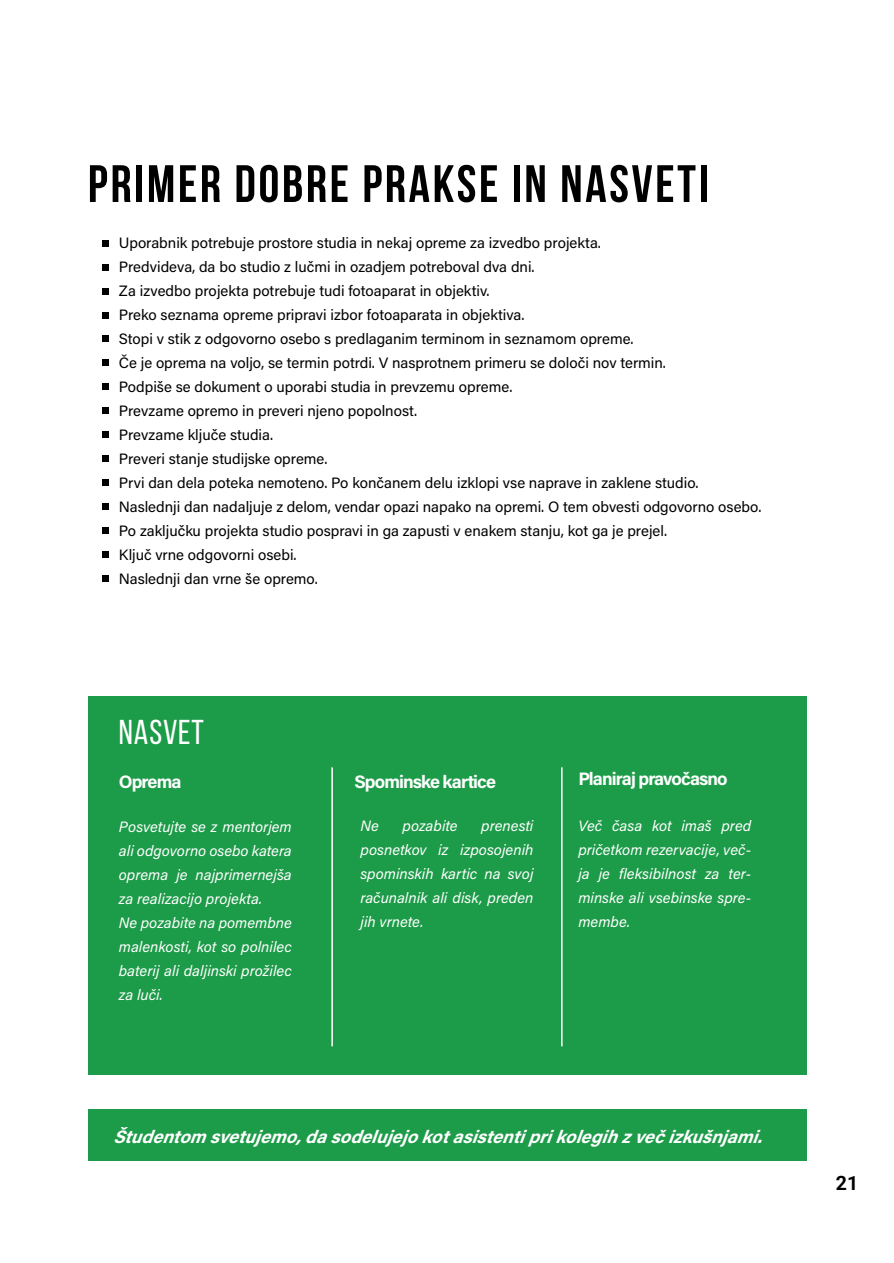
<style>
.page{position:relative;width:894px;height:1263px;background:#fff}
.page>*{position:absolute;margin:0;border:0;box-sizing:border-box;transform-origin:0 0}
.t1{font:700 52.5px "Bebas Neue";letter-spacing:.05em;color:#000}
.t2{font:34.5px "Bebas Neue";letter-spacing:.025em;color:#fff}
.t3{font:700 19.5px "Roboto";color:#000}
.t4{font:italic 700 18px "Acumin Pro";color:#fff}
.t5{font:700 18px "Acumin Pro";letter-spacing:-.05em;color:#fff}
.t6{font:15px/24px "Acumin Pro";color:#000}
.t7{font:italic 15px/24px "Acumin Pro";color:#fff;text-align:justify}
</style>
<div class="page">
<div style="left:102px;top:312px;width:6px;height:7px;background:#000"></div>
<div style="left:102px;top:288px;width:6px;height:7px;background:#000"></div>
<div style="left:102px;top:264px;width:6px;height:7px;background:#000"></div>
<div style="left:102px;top:240px;width:6px;height:7px;background:#000"></div>
<div style="left:102px;top:407px;width:6px;height:7px;background:#000"></div>
<div style="left:102px;top:383px;width:6px;height:7px;background:#000"></div>
<div style="left:102px;top:359px;width:6px;height:7px;background:#000"></div>
<div style="left:102px;top:335px;width:6px;height:7px;background:#000"></div>
<div style="left:102px;top:479px;width:6px;height:7px;background:#000"></div>
<div style="left:102px;top:455px;width:6px;height:7px;background:#000"></div>
<div style="left:102px;top:431px;width:6px;height:7px;background:#000"></div>
<div style="left:102px;top:551px;width:6px;height:7px;background:#000"></div>
<div style="left:102px;top:527px;width:6px;height:7px;background:#000"></div>
<div style="left:102px;top:503px;width:6px;height:7px;background:#000"></div>
<div style="left:88px;top:696px;width:717px;height:378px;background:#1c9b48"></div>
<hr style="left:331px;top:767px;width:2px;height:279px;background:#fff">
<hr style="left:561px;top:767px;width:1px;height:279px;background:#fff">
<div style="left:88px;top:1109px;width:717px;height:51px;background:#1c9b48"></div>
<div style="left:102px;top:575px;width:6px;height:7px;background:#000"></div>
<h1 class="t1" style="left:88px;top:155px;width:622px">PRIMER DOBRE PRAKSE IN NASVETI</h1>
<p class="t6" style="left:119px;top:230px;width:644px">Uporabnik potrebuje prostore studia in nekaj opreme za izvedbo projekta.<br>Predvideva, da bo studio z lučmi in ozadjem potreboval dva dni.<br>Za izvedbo projekta potrebuje tudi fotoaparat in objektiv.<br>Preko seznama opreme pripravi izbor fotoaparata in objektiva.<br>Stopi v stik z odgovorno osebo s predlaganim terminom in seznamom opreme.<br>Če je oprema na voljo, se termin potrdi. V nasprotnem primeru se določi nov termin.<br>Podpiše se dokument o uporabi studia in prevzemu opreme.<br>Prevzame opremo in preveri njeno popolnost.<br>Prevzame ključe studia.<br>Preveri stanje studijske opreme.<br>Prvi dan dela poteka nemoteno. Po končanem delu izklopi vse naprave in zaklene studio.<br>Naslednji dan nadaljuje z delom, vendar opazi napako na opremi. O tem obvesti odgovorno osebo.<br>Po zaključku projekta studio pospravi in ga zapusti v enakem stanju, kot ga je prejel.<br>Ključ vrne odgovorni osebi.<br>Naslednji dan vrne še opremo.</p>
<h2 class="t2" style="left:119px;top:713px;width:87px">NASVET</h2>
<p class="t5" style="left:119px;top:768px;width:64px">Oprema</p>
<p class="t7" style="left:119px;top:814px;width:174px;text-align:left">Posvetujte se z mentorjem ali odgovorno osebo katera oprema je najprimernejša za realizacijo projekta.<br>Ne pozabite na pomembne malenkosti, kot so polnilec baterij ali daljinski prožilec za luči.</p>
<p class="t5" style="left:354px;top:768px;width:143px">Spominske kartice</p>
<p class="t5" style="left:578px;top:766px;width:151px">Planiraj pravočasno</p>
<p class="t7" style="left:360px;top:813px;width:174px;text-indent:121px">prenesti posnetkov iz izposojenih spominskih kartic na svoj računalnik ali disk, preden jih vrnete.</p>
<p class="t7" style="left:360px;top:813px;width:20px">Ne</p>
<p class="t7" style="left:402px;top:813px;width:57px">pozabite</p>
<p class="t7" style="left:578px;top:813px;width:174px">Več časa kot imaš pred pričetkom rezervacije, več&shy;ja je fleksibilnost za ter&shy;minske ali vsebinske spre&shy;membe.</p>
<p class="t4" style="left:113px;top:1124px;width:658px">Študentomsvetujemo,dasodelujejokotasistentiprikolegihzvečizkušnjami.</p>
<h3 class="t3" style="left:835px;top:1169px;width:24px">21</h3>
</div>
